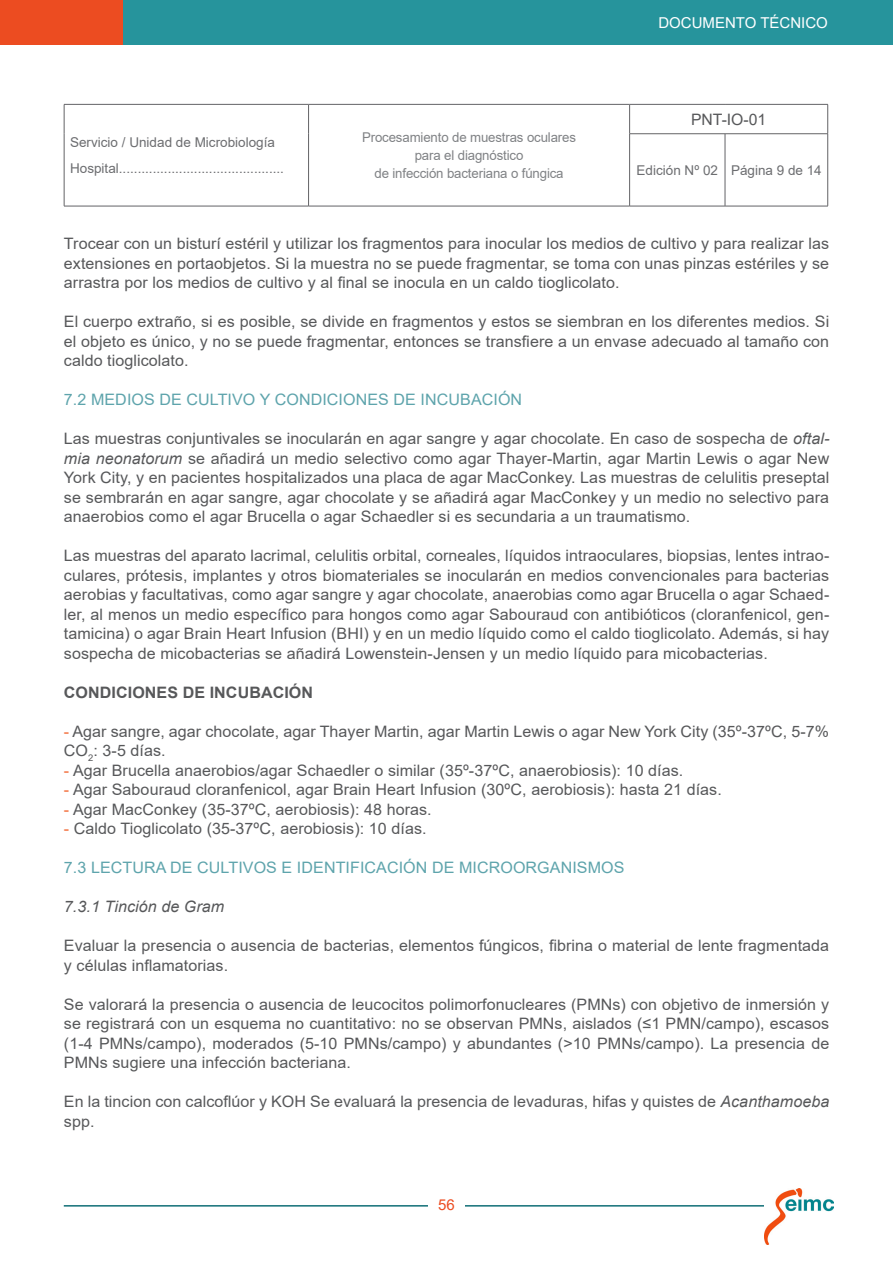
<style>
.page{position:relative;width:893px;height:1263px;background:#fff}
.page>*{position:absolute;margin:0;border:0;box-sizing:border-box;transform-origin:0 0}
.texte_comu{font:15.75px/19.5px "Arial";letter-spacing:.005em;color:#57585a;text-align:justify}
.texte_comu-2{font:15.75px "Arial";letter-spacing:.005em;color:#5ea4ac}
.texte_comu-3{font:700 15.75px "Arial";letter-spacing:.005em;color:#57585a}
.texte_comu-4{font:italic 15.75px "Arial";letter-spacing:.005em;color:#57585a}
.t1{font:15px "Arial";color:#fff}
.t2{font:15px "Arial";color:#ec4c21}
.texte_comu-5{font:13.5px "Arial";color:#6c6d70}
.t3{font:13.5px "Arial";letter-spacing:-.01em;color:#808285}
.s1{font-style:italic}
.s2{color:#f37342}
</style>
<div class="page">
<hr style="left:64px;top:1205px;width:769px;height:1px;background:#106e76">
<div style="left:428px;top:1192px;width:37px;height:26px;background:#fff"></div>
<div style="left:0;top:0;width:123px;height:45px;background:#ec4c21"></div>
<div style="left:123px;top:0;width:770px;height:45px;background:#26949c"></div>
<img style="left:764px;top:1188px;width:69px;height:56px">
<hr style="left:64px;top:206px;width:245px;height:1px;background:#636366">
<hr style="left:64px;top:104px;width:245px;height:1px;background:#636366">
<svg style="left:64px;top:105px;width:1px;height:29px"></svg>
<hr style="left:309px;top:104px;width:321px;height:1px;background:#636366">
<svg style="left:308px;top:105px;width:1px;height:29px"></svg>
<hr style="left:64px;top:134px;width:1px;height:72px;background:#636366">
<hr style="left:308px;top:134px;width:1px;height:72px;background:#636366">
<hr style="left:630px;top:104px;width:95px;height:1px;background:#636366">
<svg style="left:629px;top:105px;width:1px;height:28px"></svg>
<hr style="left:725px;top:104px;width:103px;height:1px;background:#636366">
<svg style="left:827px;top:105px;width:1px;height:28px"></svg>
<hr style="left:629px;top:133px;width:96px;height:1px;background:#636366">
<hr style="left:629px;top:134px;width:1px;height:72px;background:#636366">
<hr style="left:725px;top:133px;width:103px;height:1px;background:#636366">
<hr style="left:725px;top:134px;width:1px;height:72px;background:#636366">
<hr style="left:827px;top:134px;width:1px;height:72px;background:#636366">
<hr style="left:309px;top:206px;width:321px;height:1px;background:#636366">
<hr style="left:630px;top:206px;width:95px;height:1px;background:#636366">
<hr style="left:725px;top:206px;width:103px;height:1px;background:#636366">
<p class="t1" style="left:658px;top:12px;width:171px">DOCUMENTO TÉCNICO</p>
<p class="texte_comu-5" style="left:70px;top:133px;width:206px">Servicio / Unidad de Microbiología</p>
<p class="texte_comu-5" style="left:70px;top:159px;width:215px">Hospital............................................</p>
<p class="t3" style="left:362px;top:128px;width:216px">Procesamiento de muestras oculares</p>
<p class="t3" style="left:415px;top:146px;width:110px">para el diagnóstico</p>
<p class="t3" style="left:374px;top:164px;width:191px">de infección bacteriana o fúngica</p>
<p class="texte_comu" style="left:691px;top:109px;width:77px">PNT-IO-01</p>
<p class="texte_comu-5" style="left:637px;top:161px;width:83px">Edición Nº 02</p>
<p class="texte_comu-5" style="left:731px;top:161px;width:92px">Página 9 de 14</p>
<p class="texte_comu" style="left:64px;top:234px;width:767px">Trocear con un bisturí estéril y utilizar los fragmentos para inocular los medios de cultivo y para realizar las extensiones en portaobjetos. Si la muestra no se puede fragmentar, se toma con unas pinzas estériles y se arrastra por los medios de cultivo y al final se inocula en un caldo tioglicolato.</p>
<p class="texte_comu" style="left:64px;top:312px;width:767px">El cuerpo extraño, si es posible, se divide en fragmentos y estos se siembran en los diferentes medios. Si el objeto es único, y no se puede fragmentar, entonces se transfiere a un envase adecuado al tamaño con caldo tioglicolato.</p>
<p class="texte_comu-2" style="left:64px;top:389px;width:460px">7.2 MEDIOS DE CULTIVO Y CONDICIONES DE INCUBACIÓN</p>
<p class="texte_comu" style="left:64px;top:429px;width:767px">Las muestras conjuntivales se inocularán en agar sangre y agar chocolate. En caso de sospecha de <span class="s1">oftal&shy;mia neonatorum</span> se añadirá un medio selectivo como agar Thayer-Martin, agar Martin Lewis o agar New York City, y en pacientes hospitalizados una placa de agar MacConkey. Las muestras de celulitis preseptal se sembrarán en agar sangre, agar chocolate y se añadirá agar MacConkey y un medio no selectivo para anaerobios como el agar Brucella o agar Schaedler si es secundaria a un traumatismo.</p>
<p class="texte_comu" style="left:64px;top:546px;width:767px">Las muestras del aparato lacrimal, celulitis orbital, corneales, líquidos intraoculares, biopsias, lentes intrao&shy;culares, prótesis, implantes y otros biomateriales se inocularán en medios convencionales para bacterias aerobias y facultativas, como agar sangre y agar chocolate, anaerobias como agar Brucella o agar Schaed&shy;ler, al menos un medio específico para hongos como agar Sabouraud con antibióticos (cloranfenicol, gen&shy;tamicina) o agar Brain Heart Infusion (BHI) y en un medio líquido como el caldo tioglicolato. Además, si hay sospecha de micobacterias se añadirá Lowenstein-Jensen y un medio líquido para micobacterias.</p>
<p class="texte_comu-3" style="left:64px;top:681px;width:251px">CONDICIONES DE INCUBACIÓN</p>
<p class="texte_comu" style="left:64px;top:721px;width:767px"><span class="s2">-</span> Agar sangre, agar chocolate, agar Thayer Martin, agar Martin Lewis o agar New York City (35º-37ºC, 5-7%<br>CO<sub>2</sub>: 3-5 días.</p>
<p class="texte_comu" style="left:64px;top:760px;width:621px"><span class="s2">-</span> Agar Brucella anaerobios/agar Schaedler o similar (35º-37ºC, anaerobiosis): 10 días.</p>
<p class="texte_comu" style="left:64px;top:780px;width:659px"><span class="s2">-</span> Agar Sabouraud cloranfenicol, agar Brain Heart Infusion (30ºC, aerobiosis): hasta 21 días.</p>
<p class="texte_comu" style="left:64px;top:799px;width:369px"><span class="s2">-</span> Agar MacConkey (35-37ºC, aerobiosis): 48 horas.</p>
<p class="texte_comu" style="left:64px;top:819px;width:364px"><span class="s2">-</span> Caldo Tioglicolato (35-37ºC, aerobiosis): 10 días.</p>
<p class="texte_comu-2" style="left:64px;top:857px;width:562px">7.3 LECTURA DE CULTIVOS E IDENTIFICACIÓN DE MICROORGANISMOS</p>
<p class="texte_comu-4" style="left:64px;top:896px;width:162px">7.3.1 Tinción de Gram</p>
<p class="texte_comu" style="left:64px;top:936px;width:767px">Evaluar la presencia o ausencia de bacterias, elementos fúngicos, fibrina o material de lente fragmentada y células inflamatorias.</p>
<p class="texte_comu" style="left:64px;top:994px;width:767px">Se valorará la presencia o ausencia de leucocitos polimorfonucleares (PMNs) con objetivo de inmersión y se registrará con un esquema no cuantitativo: no se observan PMNs, aislados (≤1 PMN/campo), escasos (1-4 PMNs/campo), moderados (5-10 PMNs/campo) y abundantes (&gt;10 PMNs/campo). La presencia de PMNs sugiere una infección bacteriana.</p>
<p class="texte_comu" style="left:64px;top:1092px;width:767px">En la tincion con calcoflúor y KOH Se evaluará la presencia de levaduras, hifas y quistes de <span class="s1">Acanthamoeba </span>spp.</p>
<p class="t2" style="left:438px;top:1194px;width:18px">56</p>
</div>
